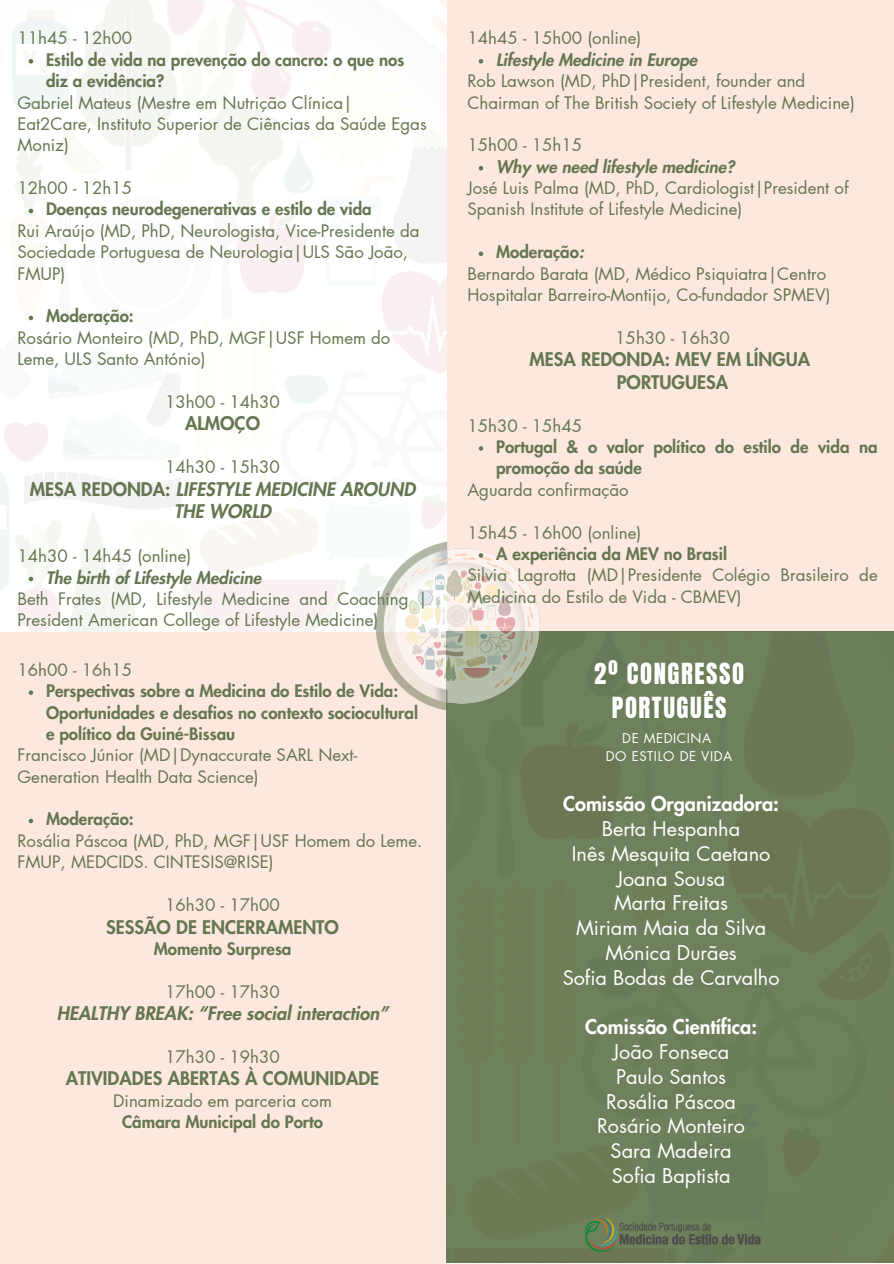
<style>
.page{position:relative;width:894px;height:1264px;background:#fff}
.page>*{position:absolute;margin:0;border:0;box-sizing:border-box;transform-origin:0 0}
.t1{font:24.75px "Anton";letter-spacing:.065em;color:#fff}
.t2{font:19.8px/24.8px "Futura LT Pro";color:#fff;text-align:center}
.t3{font:800 18.3px/22.5px "Futura LT Pro";color:#657751;text-align:center}
.t4{font:italic 800 18.3px/22.5px "Futura LT Pro";color:#657751;text-align:center}
.t5{font:16.8px/21.3px "Futura LT Pro";color:#657751}
.t6{font:800 16.8px/21.3px "Futura LT Pro";color:#657751}
.t7{font:italic 800 16.8px "Futura LT Pro";color:#657751}
.t8{font:13.2px "Futura LT Pro";letter-spacing:.04em;color:#fff}
.s1{font-style:normal}
.s2{font-weight:800}
.s3{font-style:italic}
</style>
<div class="page">
<div style="left:447px;top:0;width:446px;height:631px;background:#fce8de"></div>
<img style="left:447px;top:632px;width:446px;height:631px">
<img style="left:585px;top:1218px;width:175px;height:33px">
<div style="left:0;top:632px;width:446px;height:631px;background:#fce8de"></div>
<img style="left:374px;top:527px;width:165px;height:206px">
<svg style="left:29px;top:59px;width:4px;height:5px"></svg>
<svg style="left:29px;top:209px;width:4px;height:4px"></svg>
<svg style="left:29px;top:316px;width:4px;height:4px"></svg>
<svg style="left:29px;top:577px;width:4px;height:4px"></svg>
<svg style="left:478px;top:59px;width:5px;height:5px"></svg>
<svg style="left:478px;top:166px;width:5px;height:4px"></svg>
<svg style="left:478px;top:251px;width:5px;height:5px"></svg>
<svg style="left:478px;top:446px;width:5px;height:5px"></svg>
<svg style="left:478px;top:553px;width:5px;height:4px"></svg>
<svg style="left:29px;top:690px;width:4px;height:5px"></svg>
<svg style="left:29px;top:818px;width:4px;height:5px"></svg>
<p class="t5" style="left:17px;top:28px;width:116px">11h45 - 12h00</p>
<p class="t6" style="left:46px;top:50px;width:360px">Estilo de vida na prevenção do cancro: o que nos diz a evidência?</p>
<p class="t5" style="left:17px;top:92px;width:410px">Gabriel Mateus (Mestre em Nutrição Clínica|<br>Eat2Care, Instituto Superior de Ciências da Saúde Egas<br>Moniz)</p>
<p class="t5" style="left:17px;top:178px;width:116px">12h00 - 12h15</p>
<p class="t6" style="left:46px;top:199px;width:327px">Doenças neurodegenerativas e estilo de vida</p>
<p class="t5" style="left:17px;top:221px;width:403px">Rui Araújo (MD, PhD, Neurologista, Vice-Presidente da<br>Sociedade Portuguesa de Neurologia|ULS São João,<br>FMUP)</p>
<p class="t6" style="left:46px;top:306px;width:89px">Moderação:</p>
<p class="t5" style="left:17px;top:328px;width:374px">Rosário Monteiro (MD, PhD, MGF|USF Homem do<br>Leme, ULS Santo António)</p>
<p class="t5" style="left:165px;top:392px;width:116px">13h00 - 14h30</p>
<p class="t3" style="left:185px;top:413px;width:76px">ALMOÇO</p>
<p class="t5" style="left:165px;top:457px;width:116px">14h30 - 15h30</p>
<p class="t4" style="left:30px;top:478px;width:386px"><span class="s1">MESA REDONDA:</span> LIFESTYLE MEDICINE AROUND<br>THE WORLD</p>
<p class="t5" style="left:17px;top:546px;width:175px">14h30 - 14h45 (online)</p>
<p class="t7" style="left:46px;top:569px;width:217px">The birth of Lifestyle Medicine</p>
<p class="t5" style="left:17px;top:589px;width:411px">Beth Frates (MD, Lifestyle Medicine and Coaching |<br>President American College of Lifestyle Medicine)</p>
<h3 class="t5" style="left:17px;top:659px;width:116px">16h00 - 16h15</h3>
<p class="t6" style="left:46px;top:681px;width:373px">Perspectivas sobre a Medicina do Estilo de Vida:<br>Oportunidades e desafios no contexto sociocultural e político da Guiné-Bissau</p>
<h4 class="t5" style="left:17px;top:745px;width:341px">Francisco Júnior (MD|Dynaccurate SARL Next-<br>Generation Health Data Science)</h4>
<p class="t6" style="left:46px;top:809px;width:89px">Moderação:</p>
<h4 class="t5" style="left:17px;top:830px;width:406px">Rosália Páscoa (MD, PhD, MGF|USF Homem do Leme.<br>FMUP, MEDCIDS. CINTESIS@RISE)</h4>
<p class="t5" style="left:165px;top:894px;width:116px">16h30 - 17h00</p>
<p class="t3" style="left:106px;top:916px;width:234px">SESSÃO DE ENCERRAMENTO</p>
<p class="t6" style="left:154px;top:938px;width:139px">Momento Surpresa</p>
<h4 class="t5" style="left:165px;top:981px;width:116px">17h00 - 17h30</h4>
<h4 class="t4" style="left:57px;top:1003px;width:333px">HEALTHY BREAK: “Free social interaction”</h4>
<h3 class="t5" style="left:165px;top:1046px;width:116px">17h30 - 19h30</h3>
<h3 class="t3" style="left:66px;top:1068px;width:315px">ATIVIDADES ABERTAS À COMUNIDADE</h3>
<h3 class="t5" style="left:113px;top:1090px;width:220px;text-align:center">Dinamizado em parceria com<br><span class="s2">Câmara Municipal do Porto</span></h3>
<h4 class="t5" style="left:467px;top:28px;width:175px">14h45 - 15h00 (online)</h4>
<p class="t7" style="left:496px;top:52px;width:203px">Lifestyle Medicine in Europe</p>
<h4 class="t5" style="left:467px;top:71px;width:389px">Rob Lawson (MD, PhD|President, founder and<br>Chairman of The British Society of Lifestyle Medicine)</h4>
<h4 class="t5" style="left:467px;top:135px;width:116px">15h00 - 15h15</h4>
<p class="t7" style="left:496px;top:159px;width:240px">Why we need lifestyle medicine?</p>
<h4 class="t5" style="left:467px;top:178px;width:382px">José Luis Palma (MD, PhD, Cardiologist|President of<br>Spanish Institute of Lifestyle Medicine)</h4>
<p class="t6" style="left:496px;top:242px;width:89px">Moderação<span class="s3">:</span></p>
<h4 class="t5" style="left:467px;top:263px;width:364px">Bernardo Barata (MD, Médico Psiquiatra|Centro<br>Hospitalar Barreiro-Montijo, Co-fundador SPMEV)</h4>
<h2 class="t5" style="left:615px;top:328px;width:116px">15h30 - 16h30</h2>
<h2 class="t3" style="left:529px;top:349px;width:282px">MESA REDONDA: MEV EM LÍNGUA<br>PORTUGUESA</h2>
<h4 class="t5" style="left:467px;top:415px;width:116px">15h30 - 15h45</h4>
<p class="t6" style="left:496px;top:437px;width:383px">Portugal &amp; o valor político do estilo de vida na promoção da saúde</p>
<h4 class="t5" style="left:467px;top:479px;width:163px">Aguarda confirmação</h4>
<h4 class="t5" style="left:467px;top:522px;width:175px">15h45 - 16h00 (online)</h4>
<p class="t6" style="left:496px;top:544px;width:232px">A experiência da MEV no Brasil</p>
<h4 class="t5" style="left:467px;top:565px;width:411px">Silvia Lagrotta (MD|Presidente Colégio Brasileiro de<br>Medicina do Estilo de Vida - CBMEV)</h4>
<p class="t1" style="left:594px;top:655px;width:151px">2º CONGRESSO</p>
<p class="t1" style="left:611px;top:689px;width:116px">PORTUGUÊS</p>
<p class="t8" style="left:622px;top:732px;width:91px">DE MEDICINA</p>
<p class="t8" style="left:605px;top:749px;width:128px">DO ESTILO DE VIDA</p>
<h3 class="t2" style="left:562px;top:792px;width:218px"><span class="s2">Comissão Organizadora:<br></span>Berta Hespanha<br>Inês Mesquita Caetano<br>Joana Sousa<br>Marta Freitas<br>Miriam Maia da Silva<br>Mónica Durães<br>Sofia Bodas de Carvalho</h3>
<h3 class="t2" style="left:585px;top:1015px;width:174px"><span class="s2">Comissão Científica:<br></span>João Fonseca<br>Paulo Santos<br>Rosália Páscoa<br>Rosário Monteiro<br>Sara Madeira</h3>
<h1 class="t2" style="left:611px;top:1163px;width:120px">Sofia Baptista</h1>
</div>
